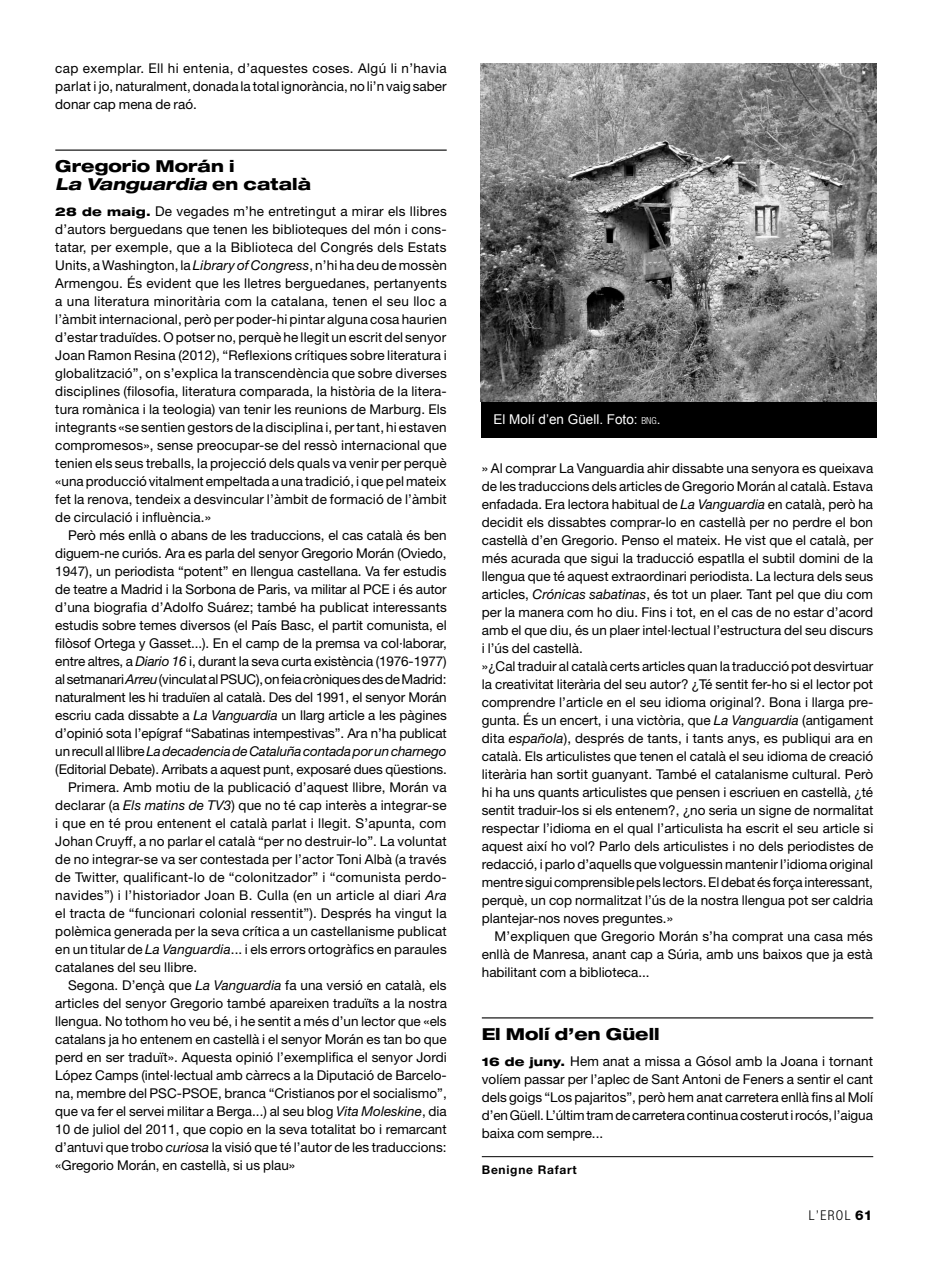
<style>
.page{position:relative;width:936px;height:1263px;background:#fff}
.page>*{position:absolute;margin:0;border:0;box-sizing:border-box;transform-origin:0 0}
.t1{font:800 expanded 16.5px/18px "Helvetica Neue LT Std";color:#000}
.t2{font:13.5px/18px "Helvetica Neue LT Std";color:#000;text-align:justify}
.t3{font:italic 13.5px "Helvetica Neue LT Std";letter-spacing:-.01em;color:#000}
.t4{font:13.5px "Helvetica Neue LT Std";letter-spacing:.02em;color:#000}
.t5{font:13.5px "Helvetica Neue LT Std";letter-spacing:.025em;color:#000}
.t6{font:13.5px "Arial";color:#fff}
.t7{font:300 condensed 13.5px "Helvetica Neue LT Std";color:#000}
.t8{font:700 12px "Helvetica Neue LT Std";letter-spacing:.06em;color:#000}
.s1{font-style:italic}
.s2{font-weight:800;font-stretch:expanded;font-size:12px}
.s3{font-style:normal}
.s4{font-family:"Helvetica Neue LT Std";font-weight:300;font-stretch:condensed;font-size:9.75px}
.s5{font-weight:800;font-stretch:normal}
</style>
<div class="page">
<hr style="left:55px;top:150px;width:391px;height:1px;background:#000">
<img style="left:480px;top:64px;width:396px;height:338px">
<div style="left:480px;top:402px;width:396px;height:36px;background:#000"></div>
<hr style="left:482px;top:1017px;width:391px;height:1px;background:#000">
<hr style="left:482px;top:1156px;width:391px;height:1px;background:#000">
<p class="t2" style="left:55px;top:59px;width:393px">cap exemplar. Ell hi entenia, d’aquestes coses. Algú li n’havia parlat i jo, naturalment, donada la total ignorància, no li’n vaig saber donar cap mena de raó.</p>
<p class="t1" style="left:55px;top:157px;width:257px">Gregorio Morán i<br><span class="s1">La Vanguardia</span> en català</p>
<p class="t2" style="left:55px;top:202px;width:393px"><span class="s2">28 de maig.</span> De vegades m’he entretingut a mirar els llibres d’autors berguedans que tenen les biblioteques del món i cons&shy;tatar, per exemple, que a la Biblioteca del Congrés dels Estats Units, a Washington, la <span class="s1">Library of Congress</span>, n’hi ha deu de mossèn Armengou. És evident que les lletres berguedanes, pertanyents a una literatura minoritària com la catalana, tenen el seu lloc a l’àmbit internacional, però per poder-hi pintar alguna cosa haurien d’estar traduïdes. O potser no, perquè he llegit un escrit del senyor Joan Ramon Resina (2012), “Reflexions crítiques sobre literatura i globalització”, on s’explica la transcendència que sobre diverses disciplines (filosofia, literatura comparada, la història de la litera&shy;tura romànica i la teologia) van tenir les reunions de Marburg. Els integrants «se sentien gestors de la disciplina i, per tant, hi estaven compromesos», sense preocupar-se del ressò internacional que tenien els seus treballs, la projecció dels quals va venir per perquè «una producció vitalment empeltada a una tradició, i que pel mateix fet la renova, tendeix a desvincular l’àmbit de formació de l’àmbit de circulació i influència.»</p>
<p class="t2" style="left:68px;top:526px;width:380px">Però més enllà o abans de les traduccions, el cas català és ben</p>
<p class="t2" style="left:55px;top:544px;width:393px">diguem-ne curiós. Ara es parla del senyor Gregorio Morán (Oviedo,</p>
<p class="t2" style="left:55px;top:562px;width:393px">1947), un periodista “potent” en llengua castellana. Va fer estudis</p>
<p class="t2" style="left:55px;top:580px;width:393px">de teatre a Madrid i la Sorbona de Paris, va militar al PCE i és autor</p>
<p class="t2" style="left:55px;top:598px;width:393px">d’una biografia d’Adolfo Suárez; també ha publicat interessants</p>
<p class="t2" style="left:55px;top:616px;width:393px">estudis sobre temes diversos (el País Basc, el partit comunista, el</p>
<p class="t2" style="left:55px;top:634px;width:393px">filòsof Ortega y Gasset...). En el camp de la premsa va col·laborar,</p>
<p class="t2" style="left:55px;top:652px;width:393px">entre altres, a <span class="s1">Diario 16</span> i, durant la seva curta existència (1976-1977)</p>
<p class="t2" style="left:55px;top:670px;width:392px">al setmanari <span class="s1">Arreu</span> (vinculat al PSUC), on feia cròniques des de Madrid:</p>
<p class="t2" style="left:55px;top:688px;width:393px">naturalment les hi traduïen al català. Des del 1991, el senyor Morán</p>
<p class="t2" style="left:55px;top:706px;width:393px">escriu cada dissabte a <span class="s1">La Vanguardia</span> un llarg article a les pàgines</p>
<p class="t2" style="left:55px;top:724px;width:393px">d’opinió sota l’epígraf “Sabatinas intempestivas”. Ara n’ha publicat</p>
<p class="t3" style="left:55px;top:743px;width:393px"><span class="s3">un recull al llibre</span> La decadencia de Cataluña contada por un charnego</p>
<p class="t2" style="left:55px;top:760px;width:393px">(Editorial Debate). Arribats a aquest punt, exposaré dues qüestions.</p>
<p class="t2" style="left:68px;top:778px;width:380px">Primera. Amb motiu de la publicació d’aquest llibre, Morán va</p>
<p class="t2" style="left:55px;top:796px;width:393px">declarar (a <span class="s1">Els matins de TV3</span>) que no té cap interès a integrar-se</p>
<p class="t2" style="left:55px;top:814px;width:392px">i que en té prou entenent el català parlat i llegit. S’apunta, com</p>
<p class="t2" style="left:55px;top:832px;width:393px">Johan Cruyff, a no parlar el català “per no destruir-lo”. La voluntat</p>
<p class="t2" style="left:55px;top:850px;width:393px">de no integrar-se va ser contestada per l’actor Toni Albà (a través</p>
<p class="t4" style="left:55px;top:869px;width:393px">de Twitter, qualificant-lo de “colonitzador” i “comunista perdo-</p>
<p class="t5" style="left:55px;top:887px;width:393px">navides”) i l’historiador Joan B. Culla (en un article al diari <span class="s1">Ara</span></p>
<p class="t2" style="left:55px;top:904px;width:393px">el tracta de “funcionari colonial ressentit”). Després ha vingut la</p>
<p class="t2" style="left:55px;top:922px;width:393px">polèmica generada per la seva crítica a un castellanisme publicat</p>
<p class="t2" style="left:55px;top:940px;width:393px">en un titular de <span class="s1">La Vanguardia</span>... i els errors ortogràfics en paraules</p>
<p class="t2" style="left:55px;top:958px;width:143px">catalanes del seu llibre.</p>
<p class="t2" style="left:68px;top:976px;width:380px">Segona. D’ençà que <span class="s1">La Vanguardia</span> fa una versió en català, els</p>
<p class="t2" style="left:55px;top:994px;width:393px">articles del senyor Gregorio també apareixen traduïts a la nostra</p>
<p class="t2" style="left:55px;top:1012px;width:393px">llengua. No tothom ho veu bé, i he sentit a més d’un lector que «els</p>
<p class="t2" style="left:55px;top:1030px;width:393px">catalans ja ho entenem en castellà i el senyor Morán es tan bo que</p>
<p class="t2" style="left:55px;top:1048px;width:393px">perd en ser traduït». Aquesta opinió l’exemplifica el senyor Jordi</p>
<p class="t2" style="left:55px;top:1066px;width:393px">López Camps (intel·lectual amb càrrecs a la Diputació de Barcelo-</p>
<p class="t2" style="left:55px;top:1084px;width:393px">na, membre del PSC-PSOE, branca “Cristianos por el socialismo”,</p>
<p class="t2" style="left:55px;top:1102px;width:393px">que va fer el servei militar a Berga...) al seu blog <span class="s1">Vita Moleskine</span>, dia</p>
<p class="t2" style="left:55px;top:1120px;width:393px">10 de juliol del 2011, que copio en la seva totalitat bo i remarcant</p>
<p class="t2" style="left:55px;top:1138px;width:393px">d’antuvi que trobo <span class="s1">curiosa</span> la visió que té l’autor de les traduccions:</p>
<p class="t2" style="left:55px;top:1156px;width:241px">«Gregorio Morán, en castellà, si us plau»</p>
<p class="t6" style="left:493px;top:411px;width:168px">El Molí d’en Güell. Foto: <span class="s4">BNG</span> .</p>
<p class="t2" style="left:482px;top:459px;width:393px;text-align:left">» Al comprar La Vanguardia ahir dissabte una senyora es queixava de les traduccions dels articles de Gregorio Morán al català. Estava enfadada. Era lectora habitual de <span class="s1">La Vanguardia</span> en català, però ha decidit els dissabtes comprar-lo en castellà per no perdre el bon castellà d’en Gregorio. Penso el mateix. He vist que el català, per més acurada que sigui la traducció espatlla el subtil domini de la llengua que té aquest extraordinari periodista. La lectura dels seus articles, <span class="s1">Crónicas sabatinas</span>, és tot un plaer. Tant pel que diu com per la manera com ho diu. Fins i tot, en el cas de no estar d’acord amb el que diu, és un plaer intel·lectual l’estructura del seu discurs i l’ús del castellà.<br>»¿Cal traduir al català certs articles quan la traducció pot desvirtuar la creativitat literària del seu autor? ¿Té sentit fer-ho si el lector pot comprendre l’article en el seu idioma original?. Bona i llarga pre&shy;gunta. És un encert, i una victòria, que <span class="s1">La Vanguardia</span> (antigament dita <span class="s1">española</span>), després de tants, i tants anys, es publiqui ara en català. Els articulistes que tenen el català el seu idioma de creació literària han sortit guanyant. També el catalanisme cultural. Però hi ha uns quants articulistes que pensen i escriuen en castellà, ¿té sentit traduir-los si els entenem?, ¿no seria un signe de normalitat respectar l’idioma en el qual l’articulista ha escrit el seu article si aquest així ho vol? Parlo dels articulistes i no dels periodistes de redacció, i parlo d’aquells que volguessin mantenir l’idioma original mentre sigui comprensible pels lectors. El debat és força interessant, perquè, un cop normalitzat l’ús de la nostra llengua pot ser caldria plantejar-nos noves preguntes.»</p>
<p class="t2" style="left:482px;top:927px;width:393px;text-indent:13px">M’expliquen que Gregorio Morán s’ha comprat una casa més enllà de Manresa, anant cap a Súria, amb uns baixos que ja està habilitant com a biblioteca...</p>
<p class="t1" style="left:482px;top:1024px;width:179px">El Molí d’en Güell</p>
<p class="t2" style="left:482px;top:1052px;width:393px"><span class="s2">16 de juny.</span> Hem anat a missa a Gósol amb la Joana i tornant volíem passar per l’aplec de Sant Antoni de Feners a sentir el cant dels goigs “Los pajaritos”, però hem anat carretera enllà fins al Molí d’en Güell. L’últim tram de carretera continua costerut i rocós, l’aigua baixa com sempre...</p>
<p class="t8" style="left:482px;top:1162px;width:96px">Benigne Rafart</p>
<p class="t7" style="left:808px;top:1208px;width:65px">L’EROL <span class="s5">61</span></p>
</div>
